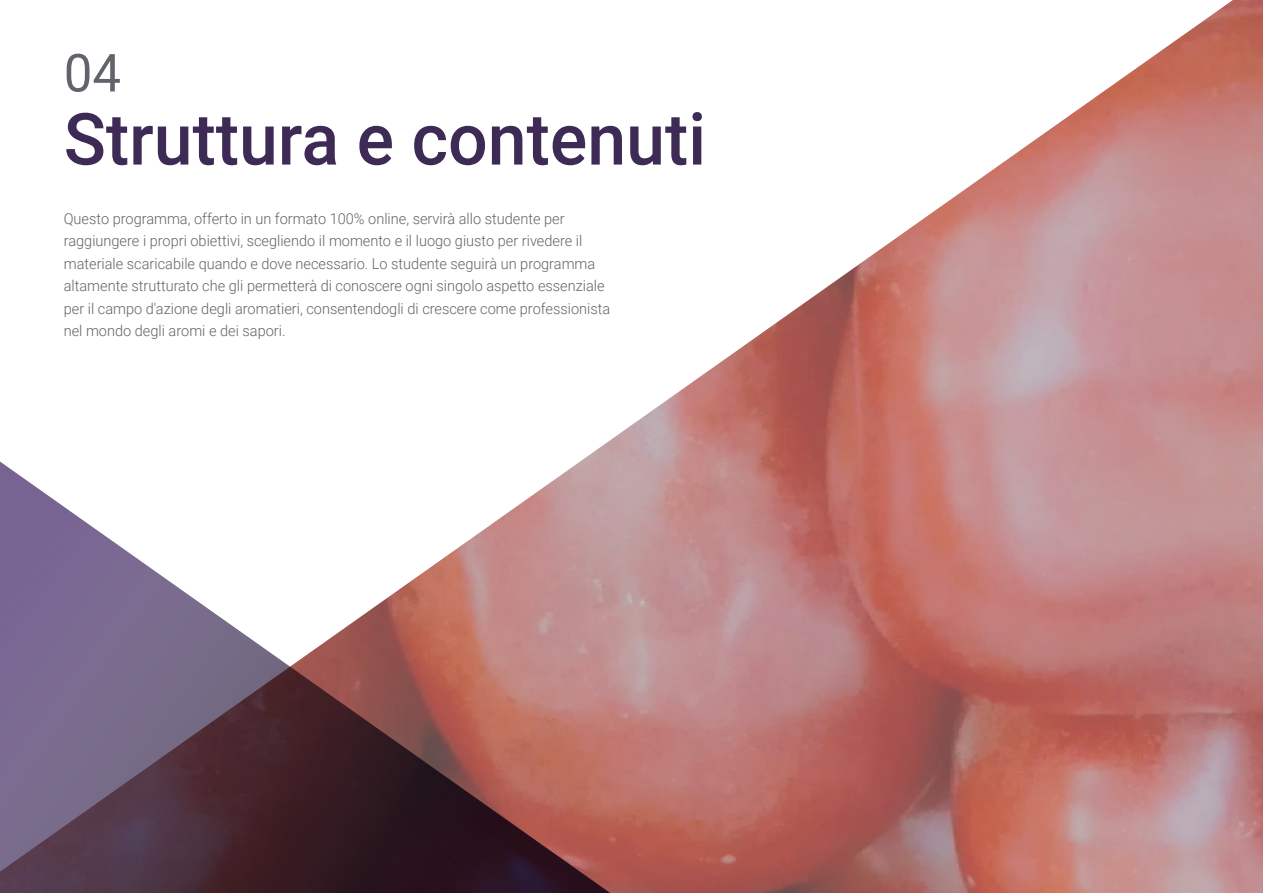
<style>
.page{position:relative;width:1263px;height:893px;background:#fff}
.page>*{position:absolute;margin:0;border:0;box-sizing:border-box;transform-origin:0 0}
.t1{font:500 72px "Roboto";color:#3d2b56}
.t2{font:52.5px "Roboto";color:#61646a}
.t3{font:300 15px/22.5px "Roboto";color:#61646a}
</style>
<div class="page">
<img style="left:602px;top:0;width:661px;height:893px">
<svg style="left:0;top:446px;width:640px;height:447px"></svg>
<h2 class="t2" style="left:64px;top:36px;width:59px">04</h2>
<h1 class="t1" style="left:64px;top:89px;width:644px">Struttura e contenuti</h1>
<p class="t3" style="left:64px;top:207px;width:548px">Questo programma, offerto in un formato 100% online, servirà allo studente per raggiungere i propri obiettivi, scegliendo il momento e il luogo giusto per rivedere il materiale scaricabile quando e dove necessario. Lo studente seguirà un programma altamente strutturato che gli permetterà di conoscere ogni singolo aspetto essenziale per il campo d'azione degli aromatieri, consentendogli di crescere come professionista nel mondo degli aromi e dei sapori.</p>
</div>
